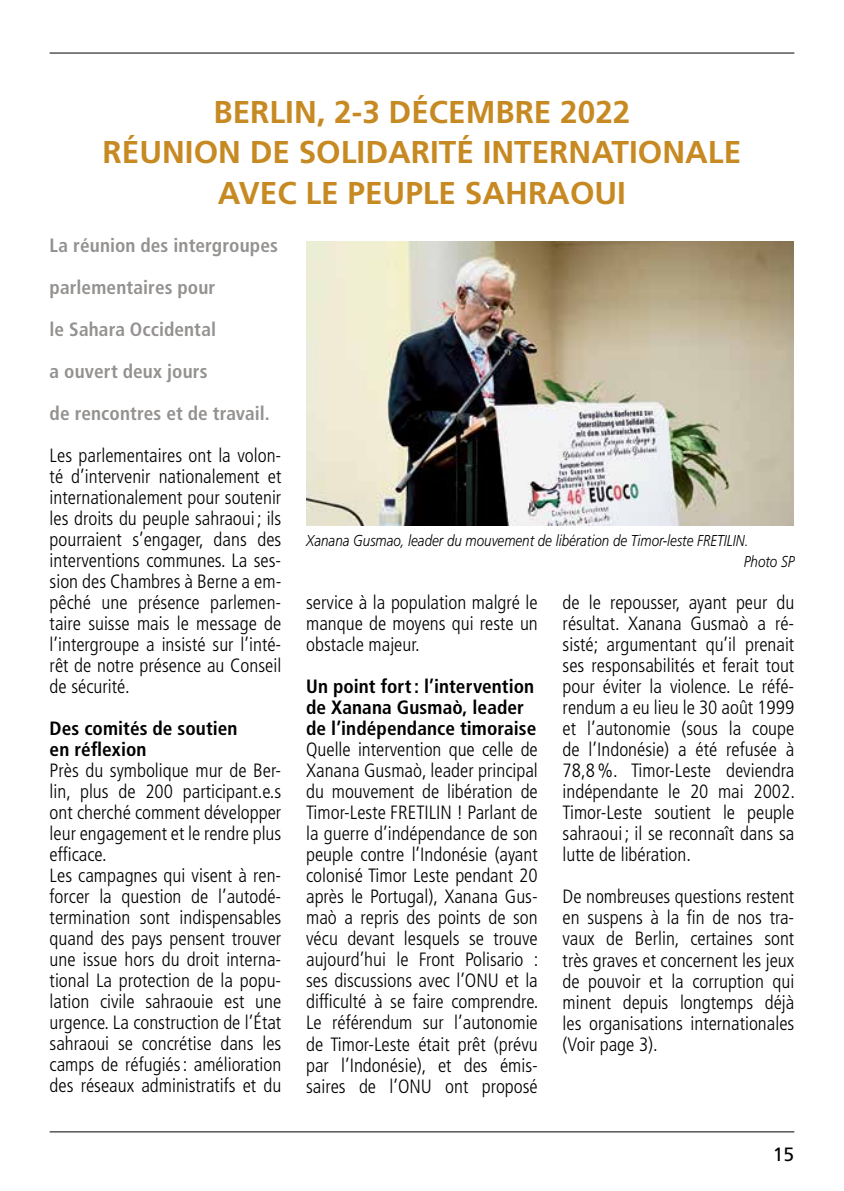
<style>
.page{position:relative;width:844px;height:1191px;background:#fff}
.page>*{position:absolute;margin:0;border:0;box-sizing:border-box;transform-origin:0 0}
.t1{font:700 31.5px/40.2px "Frutiger";color:#c78a22;text-align:center}
.t2{font:300 condensed 19.25px/21px "Frutiger";color:#000;text-align:justify}
.t3{font:700 condensed 19.25px/21px "Frutiger";letter-spacing:.005em;color:#000}
.t4{font:700 condensed 19.25px/42px "Frutiger";letter-spacing:.005em;color:#949290}
.t5{font:19.25px "Frutiger";color:#000}
.t6{font:italic 300 15.75px/21px "Frutiger";color:#000;scale:.85 1}
</style>
<div class="page">
<hr style="left:50px;top:1131px;width:744px;height:1px;background:#000">
<hr style="left:50px;top:53px;width:744px;height:1px;background:#000">
<img style="left:306px;top:241px;width:487px;height:284px">
<h1 class="t1" style="left:103px;top:92px;width:640px">BERLIN, 2-3 DÉCEMBRE 2022<br>RÉUNION DE SOLIDARITÉ INTERNATIONALE<br>AVEC LE PEUPLE SAHRAOUI</h1>
<p class="t4" style="left:50px;top:224px;width:230px">La réunion des intergroupes parlementaires pour<br>le Sahara Occidental<br>a ouvert deux jours<br>de rencontres et de travail.</p>
<p class="t2" style="left:50px;top:445px;width:233px">Les parlementaires ont la volon&shy;té d’intervenir nationalement et internationalement pour soutenir les droits du peuple sahraoui ; ils pourraient s’engager, dans des interventions communes. La ses&shy;sion des Chambres à Berne a em&shy;pêché une présence parlemen&shy;taire suisse mais le message de l’intergroupe a insisté sur l’inté&shy;rêt de notre présence au Conseil de sécurité.</p>
<p class="t3" style="left:50px;top:718px;width:189px">Des comités de soutien en réflexion</p>
<p class="t2" style="left:50px;top:760px;width:233px;text-align:left">Près du symbolique mur de Ber&shy;lin, plus de 200 participant.e.s ont cherché comment développer leur engagement et le rendre plus efficace.<br>Les campagnes qui visent à ren&shy;forcer la question de l’autodé&shy;termination sont indispensables quand des pays pensent trouver une issue hors du droit interna&shy;tional La protection de la popu&shy;lation civile sahraouie est une urgence. La construction de l’État sahraoui se concrétise dans les camps de réfugiés: amélioration des réseaux administratifs et du</p>
<p class="t6" style="left:743px;top:530px;width:61px;text-indent:-437px">Xanana Gusmao, leader du mouvement de libération de Timor-leste FRETILIN.<br>Photo SP</p>
<p class="t2" style="left:306px;top:592px;width:233px">service à la population malgré le manque de moyens qui reste un obstacle majeur.</p>
<p class="t3" style="left:306px;top:676px;width:232px">Un point fort: l’intervention de Xanana Gusmaò, leader de l’indépendance timoraise</p>
<p class="t2" style="left:306px;top:739px;width:234px">Quelle intervention que celle de Xanana Gusmaò, leader principal du mouvement de libération de Timor-Leste FRETILIN ! Parlant de la guerre d’indépendance de son peuple contre l’Indonésie (ayant colonisé Timor Leste pendant 20 après le Portugal), Xanana Gus&shy;maò a repris des points de son vécu devant lesquels se trouve aujourd’hui le Front Polisario : ses discussions avec l’ONU et la difficulté à se faire comprendre.<br>Le référendum sur l’autonomie de Timor-Leste était prêt (prévu par l’Indonésie), et des émis&shy;saires de l’ONU ont proposé</p>
<p class="t2" style="left:562px;top:592px;width:234px">de le repousser, ayant peur du résultat. Xanana Gusmaò a ré&shy;sisté; argumentant qu’il prenait ses responsabilités et ferait tout pour éviter la violence. Le réfé&shy;rendum a eu lieu le 30 août 1999 et l’autonomie (sous la coupe de l’Indonésie) a été refusée à 78,8%. Timor-Leste deviendra indépendante le 20 mai 2002.<br>Timor-Leste soutient le peuple sahraoui ; il se reconnaît dans sa lutte de libération.</p>
<p class="t2" style="left:562px;top:886px;width:233px">De nombreuses questions restent en suspens à la fin de nos tra&shy;vaux de Berlin, certaines sont très graves et concernent les jeux de pouvoir et la corruption qui minent depuis longtemps déjà les organisations internationales (Voir page 3).</p>
<p class="t5" style="left:772px;top:1142px;width:23px">15</p>
</div>
